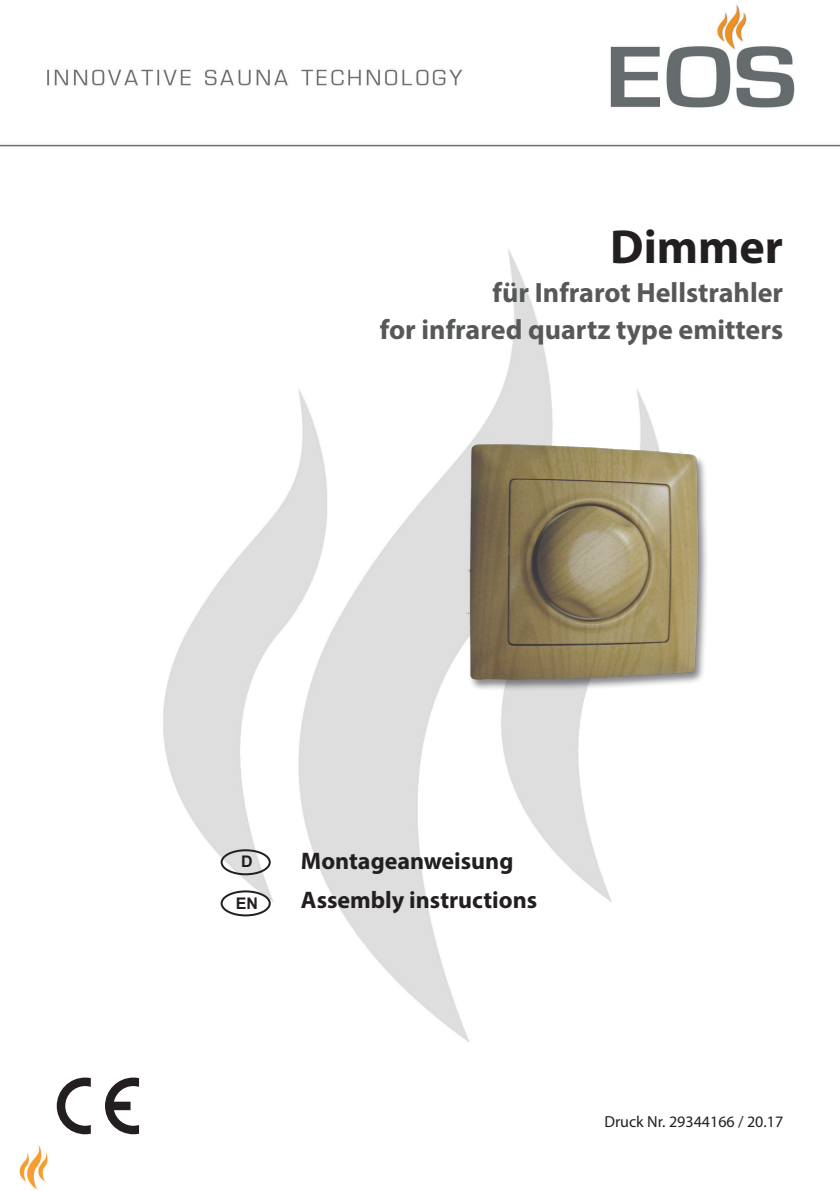
<style>
.page{position:relative;width:840px;height:1191px;background:#fff}
.page>*{position:absolute;margin:0;border:0;box-sizing:border-box;transform-origin:0 0}
.t1{font:700 48px "Myriad Pro";color:#231f20}
.t2{font:700 28px/36.4px "Myriad Pro";color:#57585a;text-align:right}
.t3{font:700 24px "Myriad Pro";color:#231f20}
.t4{font:16px "Myriad Pro";color:#231f20}
.t5{font:700 16px "Arial";color:#231f20}
</style>
<div class="page">
<img style="left:0;top:5px;width:839px;height:1184px">
<img style="left:386px;top:397px;width:396px;height:340px">
<svg style="left:57px;top:1077px;width:34px;height:57px"></svg>
<svg style="left:105px;top:1077px;width:34px;height:57px"></svg>
<div style="left:220px;top:849px;width:50px;height:26px;border:2px solid #231f20;border-radius:50%"></div>
<div style="left:220px;top:890px;width:50px;height:26px;border:2px solid #231f20;border-radius:50%"></div>
<h1 class="t1" style="left:609px;top:215px;width:174px">Dimmer</h1>
<p class="t2" style="left:379px;top:273px;width:404px">für Infrarot Hellstrahler<br>for infrared quartz type emitters</p>
<p class="t5" style="left:241px;top:850px;width:13px">D</p>
<p class="t3" style="left:301px;top:845px;width:214px">Montageanweisung</p>
<p class="t5" style="left:236px;top:891px;width:24px">EN</p>
<p class="t3" style="left:301px;top:884px;width:237px">Assembly instructions</p>
<p class="t4" style="left:604px;top:1111px;width:180px">Druck Nr. 29344166 / 20.17</p>
</div>
